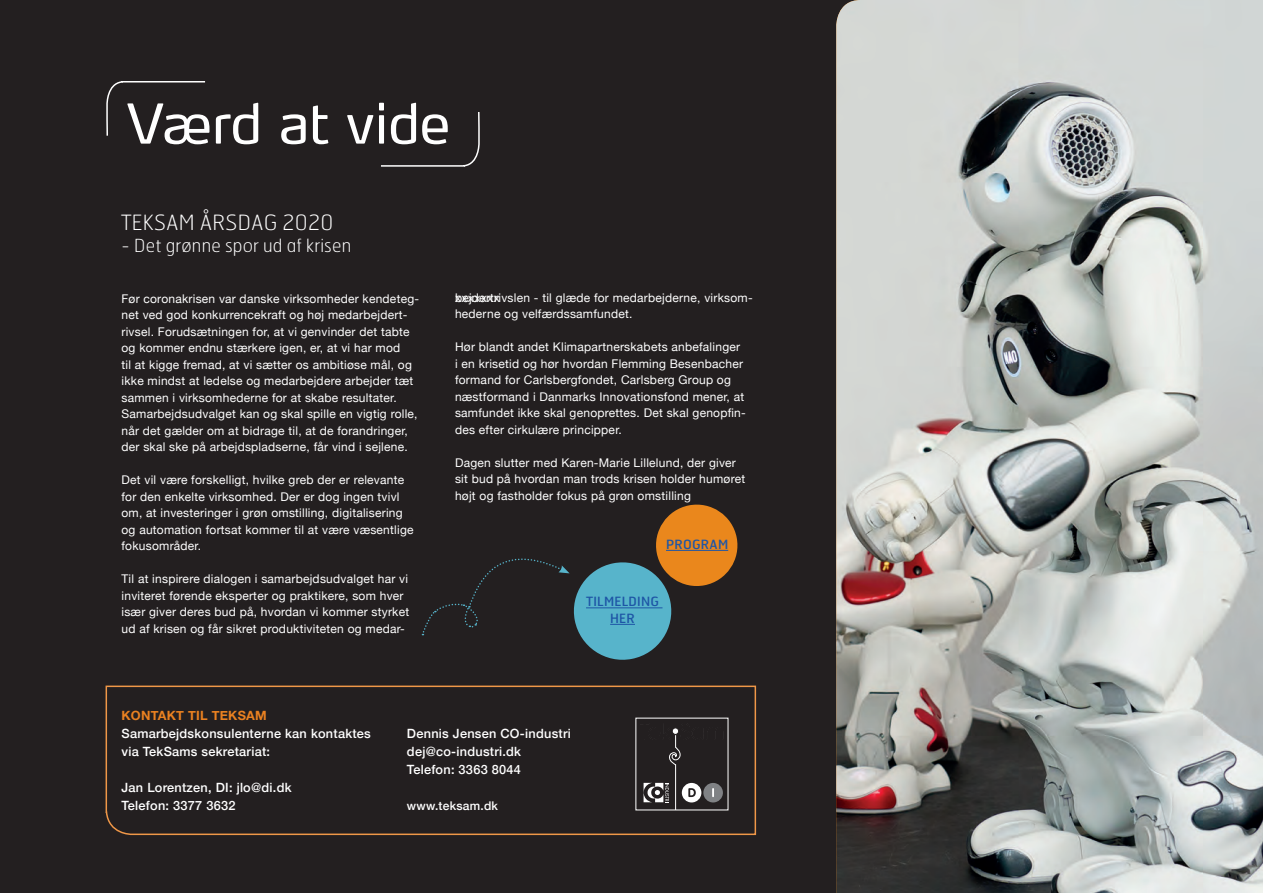
<style>
.page{position:relative;width:1263px;height:893px;background:#231f20}
.page>*{position:absolute;margin:0;border:0;box-sizing:border-box;transform-origin:0 0}
.t1{font:54.45px "Max";color:#fff}
.t2{font:100 21px "Hermes";letter-spacing:.01em;color:#fff}
.t3{font:100 18px "Hermes";letter-spacing:.01em;color:#fff}
.t4{font:500 12.75px/18px "Helvetica Neue";letter-spacing:.02em;color:#fff}
.t5{font:12.75px/16.5px "Hermes";letter-spacing:.02em;color:#1e56a6;text-align:center}
.t6{font:700 12.75px "Helvetica Neue";letter-spacing:.02em;color:#ea8121}
.t7{font:12px/16.5px "Helvetica Neue";letter-spacing:.02em;color:#fff}
.t8{font:500 12px "Helvetica Neue";letter-spacing:.02em;color:#fff}
</style>
<div class="page">
<img style="left:836px;top:0;width:427px;height:893px">
<svg style="left:106px;top:81px;width:100px;height:55px"></svg>
<svg style="left:381px;top:112px;width:99px;height:55px"></svg>
<svg style="left:105px;top:685px;width:652px;height:151px"></svg>
<svg style="left:422px;top:504px;width:316px;height:156px"></svg>
<svg style="left:640px;top:723px;width:83px;height:85px"></svg>
<h1 class="t1" style="left:127px;top:89px;width:325px">Værd at vide</h1>
<h2 class="t2" style="left:121px;top:209px;width:214px">TEKSAM ÅRSDAG 2020</h2>
<h3 class="t3" style="left:121px;top:235px;width:232px">- Det grønne spor ud af krisen</h3>
<p class="t7" style="left:455px;top:290px;width:299px">bejdertrivslen - til glæde for medarbejderne, virksom&shy;hederne og velfærdssamfundet.</p>
<p class="t7" style="left:455px;top:340px;width:292px">Hør blandt andet Klimapartnerskabets anbefalinger i en krisetid og hør hvordan Flemming Besenbacher formand for Carlsbergfondet, Carlsberg Group og næstformand i Danmarks Innovationsfond mener, at samfundet ikke skal genoprettes. Det skal genopfin&shy;des efter cirkulære principper.</p>
<p class="t7" style="left:455px;top:455px;width:292px">Dagen slutter med Karen-Marie Lillelund, der giver sit bud på hvordan man trods krisen holder humøret højt og fastholder fokus på grøn omstilling</p>
<p class="t7" style="left:122px;top:291px;width:299px">Før coronakrisen var danske virksomheder kendeteg-</p>
<p class="t7" style="left:455px;top:290px;width:46px">xxxxxxx</p>
<p class="t7" style="left:122px;top:307px;width:298px">net ved god konkurrencekraft og høj medarbejdert&shy;rivsel. Forudsætningen for, at vi genvinder det tabte og kommer endnu stærkere igen, er, at vi har mod<br>til at kigge fremad, at vi sætter os ambitiøse mål, og ikke mindst at ledelse og medarbejdere arbejder tæt sammen i virksomhederne for at skabe resultater.<br>Samarbejdsudvalget kan og skal spille en vigtig rolle, når det gælder om at bidrage til, at de forandringer, der skal ske på arbejdspladserne, får vind i sejlene.</p>
<p class="t7" style="left:122px;top:472px;width:294px">Det vil være forskelligt, hvilke greb der er relevante for den enkelte virksomhed. Der er dog ingen tvivl om, at investeringer i grøn omstilling, digitalisering og automation fortsat kommer til at være væsentlige fokusområder.</p>
<p class="t7" style="left:122px;top:571px;width:289px">Til at inspirere dialogen i samarbejdsudvalget har vi inviteret førende eksperter og praktikere, som hver især giver deres bud på, hvordan vi kommer styrket ud af krisen og får sikret produktiviteten og medar-</p>
<p class="t5" style="left:666px;top:535px;width:64px">PROGRAM</p>
<p class="t5" style="left:586px;top:593px;width:75px">TILMELDING<br>HER</p>
<p class="t6" style="left:122px;top:705px;width:147px">KONTAKT TIL TEKSAM</p>
<p class="t4" style="left:122px;top:723px;width:251px">Samarbejdskonsulenterne kan kontaktes via TekSams sekretariat:</p>
<p class="t4" style="left:122px;top:777px;width:172px">Jan Lorentzen, DI: jlo@di.dk<br>Telefon: 3377 3632</p>
<p class="t4" style="left:407px;top:723px;width:165px">Dennis Jensen CO-industri dej@co-industri.dk<br>Telefon: 3363 8044</p>
<p class="t8" style="left:407px;top:796px;width:93px">www.teksam.dk</p>
</div>
